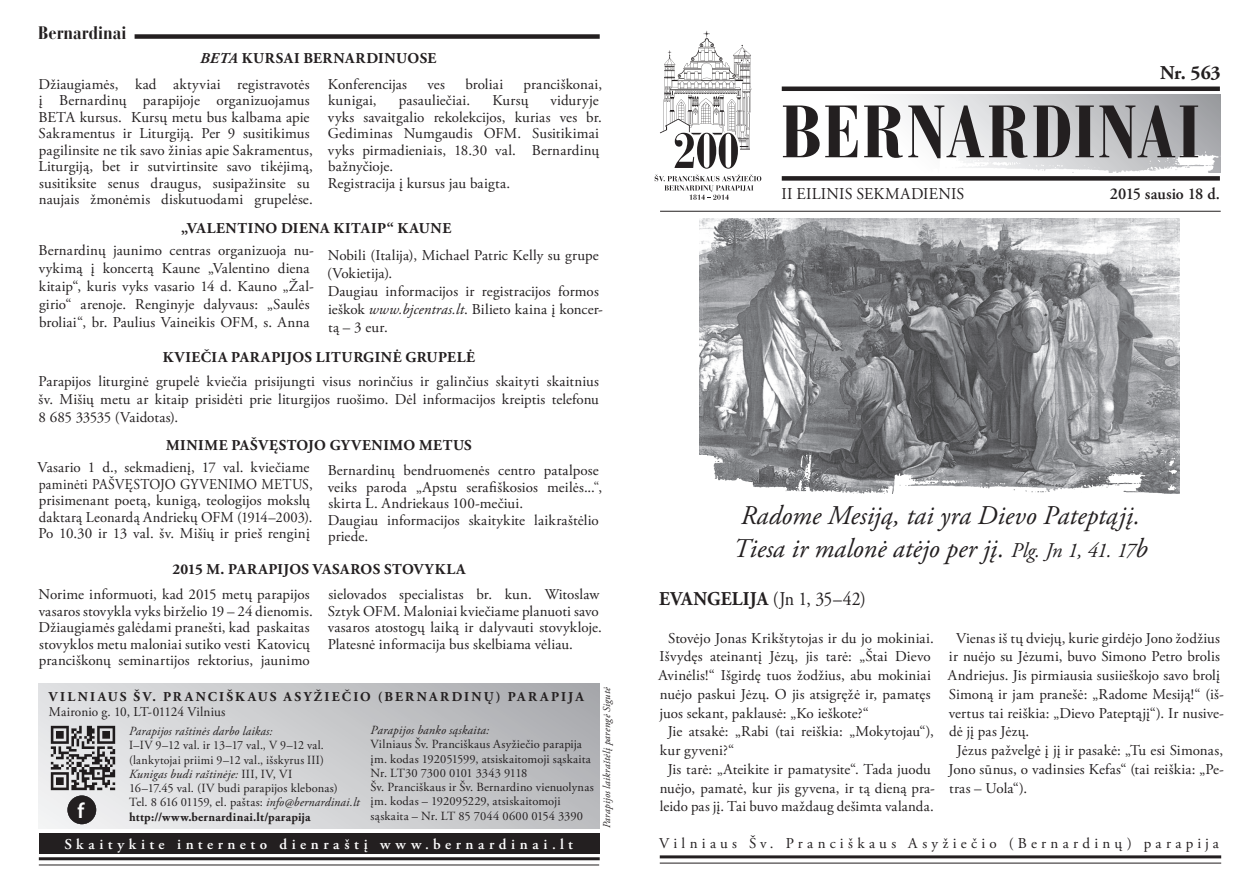
<style>
.page{position:relative;width:1259px;height:893px;background:#fff}
.page>*{position:absolute;margin:0;border:0;box-sizing:border-box;transform-origin:0 0}
.t1{font:700 condensed 73.5px "Bauer Bodoni CE";letter-spacing:.03em;color:#231f20}
.t2{font:italic 27px "Adobe Garamond Pro";color:#231f20}
.t3{font:600 21.6px "Myriad Pro";color:#fff}
.t4{font:19.5px "Adobe Garamond Pro";color:#231f20;scale:.91 1}
.t5{font:700 19.5px "Adobe Garamond Pro";color:#231f20}
.t6{font:700 condensed 18px "Bauer Bodoni CE";color:#231f20}
.t7{font:16.5px "Adobe Garamond Pro";letter-spacing:.01em;color:#231f20}
.t8{font:600 16.5px "Adobe Garamond Pro";letter-spacing:-.005em;color:#231f20}
.t9{font:15px/16.5px "Adobe Garamond Pro";letter-spacing:.01em;color:#231f20}
.t10{font:700 15px "Adobe Garamond Pro";letter-spacing:.04em;color:#231f20}
.t11{font:15px "Adobe Garamond Pro";letter-spacing:.285em;color:#231f20}
.t12{font:600 15px "Adobe Garamond Pro";letter-spacing:.305em;color:#fff}
.t13{font:700 13.5px/15px "Adobe Garamond Pro";letter-spacing:.165em;color:#231f20}
.t14{font:12.45px/14.2px "Adobe Garamond Pro";letter-spacing:.015em;color:#231f20}
.t15{font:italic 10.5px "Adobe Garamond Pro";letter-spacing:.015em;color:#231f20}
.s1{font-style:italic}
.s2{font-weight:400}
.s3{font-weight:700}
.s4{font-size:21px}
</style>
<div class="page">
<div style="left:787px;top:94px;width:433px;height:79px;background:linear-gradient(to right,#fff,#a5a6aa)"></div>
<img style="left:787px;top:144px;width:434px;height:29px">
<div style="left:782px;top:176px;width:438px;height:5px;background:#231f20"></div>
<hr style="left:782px;top:87px;width:438px;height:4px;background:#231f20">
<div style="left:135px;top:34px;width:465px;height:5px;background:#231f20"></div>
<hr style="left:660px;top:855px;width:561px;height:3px;background:#231f20">
<hr style="left:660px;top:863px;width:561px;height:1px;background:#231f20">
<svg style="left:654px;top:31px;width:107px;height:169px"></svg>
<hr style="left:660px;top:211px;width:560px;height:1px;background:#231f20">
<img style="left:699px;top:219px;width:480px;height:236px">
<div style="left:38px;top:683px;width:562px;height:146px;background:linear-gradient(to right,#e9eaec,#b2b3b6)"></div>
<div style="left:39px;top:834px;width:561px;height:20px;background:#231f20"></div>
<hr style="left:39px;top:857px;width:561px;height:3px;background:#231f20">
<hr style="left:39px;top:865px;width:560px;height:1px;background:#231f20">
<img style="left:49px;top:723px;width:68px;height:69px">
<div style="left:68px;top:795px;width:28px;height:29px;background:#231f20;border-radius:50%"></div>
<img style="left:707px;top:455px;width:473px;height:39px">
<p class="t6" style="left:38px;top:22px;width:90px">Bernardinai</p>
<p class="t10" style="left:200px;top:50px;width:238px"><span class="s1">BETA</span> KURSAI BERNARDINUOSE</p>
<p class="t9" style="left:38px;top:76px;width:276px">Džiaugiamės, kad aktyviai registravotės į Bernardinų parapijoje organizuojamus BETA kursus. Kursų metu bus kalbama apie Sakramentus ir Liturgiją. Per 9 susitikimus pagilinsite ne tik savo žinias apie Sakramentus, Liturgiją, bet ir sutvirtinsite savo tikėjimą, susitiksite senus draugus, susipažinsite su naujais žmonėmis diskutuodami grupelėse.</p>
<p class="t9" style="left:328px;top:76px;width:81px">Konferencijas</p>
<p class="t9" style="left:427px;top:76px;width:19px">ves</p>
<p class="t9" style="left:465px;top:76px;width:39px">broliai</p>
<p class="t9" style="left:523px;top:76px;width:80px">pranciškonai,</p>
<p class="t9" style="left:328px;top:93px;width:50px">kunigai,</p>
<p class="t9" style="left:399px;top:93px;width:73px">pasauliečiai.</p>
<p class="t9" style="left:492px;top:93px;width:38px">Kursų</p>
<p class="t9" style="left:328px;top:93px;width:276px;text-indent:223px">viduryje vyks savaitgalio rekolekcijos, kurias ves br.<br>Gediminas Numgaudis OFM. Susitikimai vyks pirmadieniais, 18.30 val. Bernardinų bažnyčioje.</p>
<p class="t9" style="left:328px;top:175px;width:184px">Registracija į kursus jau baigta.</p>
<p class="t10" style="left:181px;top:220px;width:272px">„VALENTINO DIENA KITAIP“ KAUNE</p>
<p class="t9" style="left:38px;top:242px;width:277px;line-height:18px">Bernardinų jaunimo centras organizuoja nu&shy;vykimą į koncertą Kaune „Valentino diena kitaip“, kuris vyks vasario 14 d. Kauno „Žal&shy;girio“ arenoje. Renginyje dalyvaus: „Saulės broliai“, br. Paulius Vaineikis OFM, s. Anna</p>
<p class="t9" style="left:327px;top:247px;width:273px;line-height:18px">Nobili (Italija), Michael Patric Kelly su grupe (Vokietija).</p>
<p class="t9" style="left:328px;top:283px;width:277px;line-height:18px">Daugiau informacijos ir registracijos formos ieškok <span class="s1">www.bjcentras.lt</span>. Bilieto kaina į koncer&shy;tą – 3 eur.</p>
<p class="t10" style="left:163px;top:348px;width:314px">KVIEČIA PARAPIJOS LITURGINĖ GRUPELĖ</p>
<p class="t9" style="left:38px;top:373px;width:562px;line-height:18px;text-align:justify">Parapijos liturginė grupelė kviečia prisijungti visus norinčius ir galinčius skaityti skaitnius šv. Mišių metu ar kitaip prisidėti prie liturgijos ruošimo. Dėl informacijos kreiptis telefonu 8 685 33535 (Vaidotas).</p>
<p class="t10" style="left:166px;top:437px;width:307px">MINIME PAŠVĘSTOJO GYVENIMO METUS</p>
<p class="t9" style="left:38px;top:460px;width:277px">Vasario 1 d., sekmadienį, 17 val. kviečiame paminėti PAŠVĘSTOJO GYVENIMO METUS, prisimenant poetą, kunigą, teologijos mokslų daktarą Leonardą Andriekų OFM (1914–2003).</p>
<p class="t9" style="left:38px;top:526px;width:273px">Po 10.30 ir 13 val. šv. Mišių ir prieš renginį</p>
<p class="t9" style="left:328px;top:463px;width:276px">Bernardinų bendruomenės centro patalpose veiks paroda „Apstu serafiškosios meilės...“, skirta L. Andriekaus 100-mečiui.</p>
<p class="t9" style="left:328px;top:512px;width:273px">Daugiau informacijos skaitykite laikraštėlio priede.</p>
<p class="t10" style="left:172px;top:561px;width:295px">2015 M. PARAPIJOS VASAROS STOVYKLA</p>
<p class="t9" style="left:38px;top:587px;width:276px">Norime informuoti, kad 2015 metų parapijos vasaros stovykla vyks birželio 19 – 24 dienomis.<br>Džiaugiamės galėdami pranešti, kad paskaitas stovyklos metu maloniai sutiko vesti Katovicų pranciškonų seminartijos rektorius, jaunimo</p>
<p class="t9" style="left:328px;top:587px;width:276px">sielovados specialistas br. kun. Witoslaw Sztyk OFM. Maloniai kviečiame planuoti savo vasaros atostogų laiką ir dalyvauti stovykloje.<br>Platesnė informacija bus skelbiama vėliau.</p>
<p class="t13" style="left:49px;top:689px;width:536px">VILNIAUS ŠV. PRANCIŠKAUS ASYŽIEČIO (BERNARDINŲ) PARAPIJA<br><span class="s2">Maironio g. 10, LT-01124 Vilnius</span></p>
<p class="t14" style="left:370px;top:723px;width:225px"><span class="s1">Parapijos banko sąskaita:<br></span>Vilniaus Šv. Pranciškaus Asyžiečio parapija įm. kodas 192051599, atsiskaitomoji sąskaita Nr. LT30 7300 0101 3343 9118<br>Šv. Pranciškaus ir Šv. Bernardino vienuolynas įm. kodas – 192095229, atsiskaitomoji sąskaita – Nr. LT 85 7044 0600 0154 3390</p>
<p class="t14" style="left:129px;top:724px;width:232px"><span class="s1">Parapijos raštinės darbo laikas:<br></span>I–IV 9–12 val. ir 13–17 val., V 9–12 val. (lankytojai priimi 9–12 val., išskyrus III)<br><span class="s1">Kunigas budi raštinėje:</span> III, IV, VI<br>16–17.45 val. (IV budi parapijos klebonas)<br>Tel. 8 616 01159, el. paštas: <span class="s1">info@bernardinai.lt </span><span class="s3">http://www.bernardinai.lt/parapija</span></p>
<h3 class="t3" style="left:80px;top:794px;width:8px">f</h3>
<p class="t12" style="left:64px;top:835px;width:510px">Skaitykite interneto dienraštį www.bernardinai.lt</p>
<h3 class="t3" style="left:77px;top:797px;width:8px">f</h3>
<p class="t15" style="left:600px;top:828px;width:143px;rotate:-90deg">Parapijos laikraštėlį parengė Sigutė</p>
<p class="t5" style="left:1160px;top:62px;width:62px">Nr. 563</p>
<h1 class="t1" style="left:780px;top:87px;width:421px">BERNARDINAI</h1>
<p class="t7" style="left:781px;top:184px;width:184px">II EILINIS SEKMADIENIS</p>
<p class="t8" style="left:1110px;top:185px;width:112px">2015 sausio 18 d.</p>
<p class="t2" style="left:740px;top:499px;width:401px">Radome Mesiją, tai yra Dievo Pateptąjį.</p>
<p class="t2" style="left:733px;top:532px;width:416px">Tiesa ir malonė atėjo per jį. <span class="s4">Plg. Jn 1, 41. 17</span>b</p>
<p class="t4" style="left:659px;top:587px;width:228px"><span class="s3">EVANGELIJA</span> (Jn 1, 35–42)</p>
<p class="t9" style="left:658px;top:629px;width:277px;line-height:18.8px;text-indent:10px">Stovėjo Jonas Krikštytojas ir du jo mokiniai.<br>Išvydęs ateinantį Jėzų, jis tarė: „Štai Dievo Avinėlis!“ Išgirdę tuos žodžius, abu mokiniai nuėjo paskui Jėzų. O jis atsigręžė ir, pamatęs juos sekant, paklausė: „Ko ieškote?“</p>
<p class="t9" style="left:660px;top:723px;width:275px;line-height:18.8px;text-indent:8px">Jie atsakė: „Rabi (tai reiškia: „Mokytojau“), kur gyveni?“</p>
<p class="t9" style="left:660px;top:760px;width:276px;line-height:18.8px;text-align:center">Jis tarė: „Ateikite ir pamatysite“. Tada juodu nuėjo, pamatė, kur jis gyvena, ir tą dieną pra&shy;leido pas jį. Tai buvo maždaug dešimta valanda.</p>
<p class="t9" style="left:948px;top:629px;width:278px;line-height:18.8px;text-indent:8px">Vienas iš tų dviejų, kurie girdėjo Jono žodžius ir nuėjo su Jėzumi, buvo Simono Petro brolis Andriejus. Jis pirmiausia susiieškojo savo brolį Simoną ir jam pranešė: „Radome Mesiją!“ (iš&shy;vertus tai reiškia: „Dievo Pateptąjį“). Ir nusive&shy;dė jį pas Jėzų.</p>
<p class="t9" style="left:948px;top:741px;width:277px;line-height:18.8px;text-align:justify;text-indent:9px">Jėzus pažvelgė į jį ir pasakė: „Tu esi Simonas, Jono sūnus, o vadinsies Kefas“ (tai reiškia: „Pe&shy;tras – Uola“).</p>
<p class="t11" style="left:659px;top:835px;width:561px">Vilniaus Šv. Pranciškaus Asyžiečio (Bernardinų) parapija</p>
</div>
